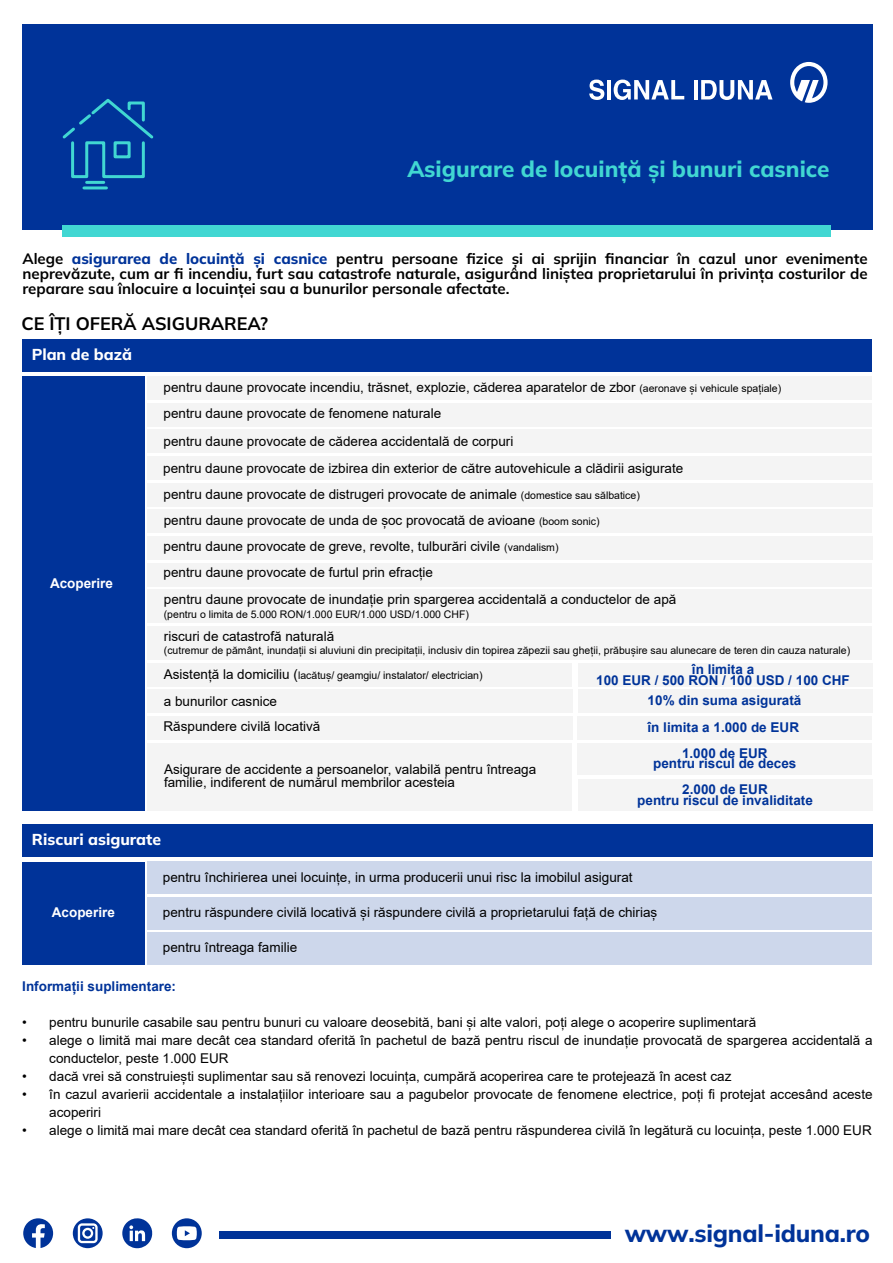
<style>
.page{position:relative;width:893px;height:1263px;background:#fff}
.page>*{position:absolute;margin:0;border:0;box-sizing:border-box;transform-origin:0 0}
.t1{font:800 24.15px "Mulish";letter-spacing:-.01em;color:#039}
.t2{font:800 22.5px "Mulish";color:#41d7d2}
.t3{font:700 18px "Mulish";color:#000}
.t4{font:800 15.75px "Mulish";color:#fff}
.t5{font:700 15px/15px "Mulish";color:#000;text-align:justify}
.t6{font:13.5px/27.2px "Arial";color:#000}
.t7{font:700 13.5px/26.2px "Arial";color:#039;text-align:center}
.t8{font:700 13.5px "Arial";color:#fff}
.t9{font:10.5px "Arial";color:#000}
.s1{font-weight:200;color:#039}
.s2{font-size:10.5px}
.s3{font-size:13.5px}
</style>
<div class="page">
<div style="left:22px;top:339px;width:849px;height:32px;background:#039"></div>
<div style="left:22px;top:824px;width:850px;height:32px;background:#039"></div>
<div style="left:22px;top:376px;width:123px;height:435px;background:#039"></div>
<div style="left:147px;top:456px;width:725px;height:24px;background:#f4f4f4"></div>
<div style="left:147px;top:376px;width:725px;height:24px;background:#f4f4f4"></div>
<div style="left:147px;top:403px;width:725px;height:23px;background:#f4f4f4"></div>
<div style="left:147px;top:430px;width:725px;height:23px;background:#f4f4f4"></div>
<div style="left:147px;top:483px;width:725px;height:23px;background:#f4f4f4"></div>
<div style="left:147px;top:510px;width:725px;height:23px;background:#f4f4f4"></div>
<div style="left:147px;top:536px;width:725px;height:24px;background:#f4f4f4"></div>
<div style="left:147px;top:590px;width:725px;height:33px;background:#f4f4f4"></div>
<div style="left:147px;top:563px;width:725px;height:23px;background:#f4f4f4"></div>
<div style="left:578px;top:663px;width:294px;height:24px;background:#f4f4f4"></div>
<div style="left:578px;top:690px;width:294px;height:23px;background:#f4f4f4"></div>
<div style="left:578px;top:716px;width:294px;height:24px;background:#f4f4f4"></div>
<div style="left:578px;top:743px;width:294px;height:31px;background:#f4f4f4"></div>
<div style="left:578px;top:779px;width:294px;height:32px;background:#f4f4f4"></div>
<div style="left:147px;top:690px;width:425px;height:23px;background:#f4f4f4"></div>
<div style="left:147px;top:743px;width:425px;height:68px;background:#f4f4f4"></div>
<div style="left:147px;top:663px;width:425px;height:23px;background:#f4f4f4"></div>
<div style="left:147px;top:716px;width:425px;height:24px;background:#f4f4f4"></div>
<div style="left:147px;top:626px;width:725px;height:34px;background:#f4f4f4"></div>
<div style="left:147px;top:861px;width:725px;height:33px;background:#cdd7eb"></div>
<div style="left:147px;top:897px;width:725px;height:32px;background:#cdd7eb"></div>
<div style="left:147px;top:932px;width:725px;height:32px;background:#cdd7eb"></div>
<div style="left:22px;top:862px;width:123px;height:102px;background:#039"></div>
<svg style="left:172px;top:1218px;width:30px;height:30px"></svg>
<svg style="left:122px;top:1218px;width:31px;height:30px"></svg>
<svg style="left:73px;top:1218px;width:30px;height:30px"></svg>
<svg style="left:78px;top:1223px;width:20px;height:20px"></svg>
<svg style="left:23px;top:1218px;width:30px;height:30px"></svg>
<div style="left:219px;top:1231px;width:392px;height:7px;background:#039"></div>
<div style="left:22px;top:24px;width:850px;height:206px;background:#039"></div>
<svg style="left:790px;top:62px;width:38px;height:41px"></svg>
<svg style="left:589px;top:80px;width:16px;height:20px"></svg>
<hr style="left:607px;top:80px;width:4px;height:19px;background:#fff">
<svg style="left:614px;top:80px;width:71px;height:20px"></svg>
<hr style="left:694px;top:80px;width:4px;height:19px;background:#fff">
<svg style="left:701px;top:80px;width:72px;height:20px"></svg>
<div style="left:62px;top:225px;width:769px;height:12px;background:#41d7d2"></div>
<svg style="left:62px;top:98px;width:92px;height:92px"></svg>
<hr style="left:87px;top:181px;width:17px;height:3px;background:#41d7d2">
<hr style="left:84px;top:186px;width:22px;height:3px;background:#41d7d2">
<div style="left:114px;top:141px;width:17px;height:17px;border:3px solid #41d7d2"></div>
<h2 class="t2" style="left:484px;top:148px;width:345px">Asigurarea privată de sănătate</h2>
<h2 class="t2" style="left:407px;top:153px;width:424px">Asigurare de locuință și bunuri casnice</h2>
<p class="t5" style="left:22px;top:251px;width:847px">Alege <span class="s1">asigurarea de locuință și casnice</span> pentru persoane fizice și ai sprijin financiar în cazul unor evenimente neprevăzute, cum ar fi incendiu, furt sau catastrofe naturale, asigurând liniștea proprietarului în privința costurilor de reparare sau înlocuire a locuinței sau a bunurilor personale afectate.</p>
<h3 class="t3" style="left:21px;top:311px;width:248px">CE ÎȚI OFERĂ ASIGURAREA?</h3>
<p class="t4" style="left:32px;top:343px;width:102px">Plan de bază</p>
<p class="t8" style="left:50px;top:574px;width:64px">Acoperire</p>
<p class="t6" style="left:164px;top:373px;width:619px">pentru daune provocate incendiu, trăsnet, explozie, căderea aparatelor de zbor <span class="s2">(aeronave și vehicule spațiale) </span>pentru daune provocate de fenomene naturale<br>pentru daune provocate de căderea accidentală de corpuri</p>
<p class="t6" style="left:163px;top:454px;width:522px">pentru daune provocate de izbirea din exterior de către autovehicule a clădirii asigurate</p>
<p class="t6" style="left:164px;top:481px;width:478px;line-height:26.1px">pentru daune provocate de distrugeri provocate de animale <span class="s2">(domestice sau sălbatice) </span>pentru daune provocate de unda de șoc provocată de avioane <span class="s2">(boom sonic) </span>pentru daune provocate de greve, revolte, tulburări civile <span class="s2">(vandalism)</span></p>
<p class="t6" style="left:164px;top:559px;width:271px">pentru daune provocate de furtul prin efracție</p>
<p class="t6" style="left:164px;top:586px;width:514px">pentru daune provocate de inundație prin spargerea accidentală a conductelor de apă</p>
<p class="t9" style="left:164px;top:607px;width:307px">(pentru o limita de 5.000 RON/1.000 EUR/1.000 USD/1.000 CHF)</p>
<p class="t6" style="left:164px;top:622px;width:172px">riscuri de catastrofă naturală</p>
<p class="t9" style="left:164px;top:643px;width:688px">(cutremur de pământ, inundații si aluviuni din precipitații, inclusiv din topirea zăpezii sau gheții, prăbușire sau alunecare de teren din cauza naturale)</p>
<p class="t9" style="left:164px;top:668px;width:320px"><span class="s3">Asistență la domiciliu (</span>lacătuș/ geamgiu/ instalator/ electrician)</p>
<p class="t6" style="left:164px;top:713px;width:158px">Răspundere civilă locativă</p>
<p class="t6" style="left:164px;top:688px;width:115px">a bunurilor casnice</p>
<p class="t6" style="left:164px;top:762px;width:374px;line-height:13.4px">Asigurare de accidente a persoanelor, valabilă pentru întreaga familie, indiferent de numărul membrilor acesteia</p>
<p class="t7" style="left:596px;top:664px;width:255px;line-height:11.2px">în limita a<br>100 EUR / 500 RON / 100 USD / 100 CHF</p>
<p class="t7" style="left:647px;top:688px;width:155px">10% din suma asigurată în limita a 1.000 de EUR<br>1.000 de EUR</p>
<p class="t7" style="left:653px;top:751px;width:145px;line-height:25.8px">pentru riscul de deces<br>2.000 de EUR</p>
<p class="t7" style="left:637px;top:787px;width:177px">pentru riscul de invaliditate</p>
<p class="t4" style="left:32px;top:828px;width:131px">Riscuri asigurate</p>
<p class="t8" style="left:52px;top:902px;width:64px">Acoperire</p>
<p class="t6" style="left:163px;top:863px;width:471px">pentru închirierea unei locuințe, in urma producerii unui risc la imobilul asigurat</p>
<p class="t6" style="left:163px;top:899px;width:496px">pentru răspundere civilă locativă și răspundere civilă a proprietarului față de chiriaș</p>
<p class="t6" style="left:163px;top:934px;width:136px">pentru întreaga familie</p>
<p class="t7" style="left:22px;top:974px;width:155px">Informații suplimentare:</p>
<p class="t6" style="left:22px;top:1009px;width:735px">• pentru bunurile casabile sau pentru bunuri cu valoare deosebită, bani și alte valori, poți alege o acoperire suplimentară</p>
<p class="t6" style="left:49px;top:1031px;width:825px;line-height:18px;text-indent:-27px">• alege o limită mai mare decât cea standard oferită în pachetul de bază pentru riscul de inundație provocată de spargerea accidentală a conductelor, peste 1.000 EUR</p>
<p class="t6" style="left:22px;top:1063px;width:711px">• dacă vrei să construiești suplimentar sau să renovezi locuința, cumpără acoperirea care te protejează în acest caz</p>
<p class="t6" style="left:49px;top:1085px;width:825px;line-height:18px;text-indent:-27px">• în cazul avarierii accidentale a instalațiilor interioare sau a pagubelor provocate de fenomene electrice, poți fi protejat accesând aceste acoperiri</p>
<p class="t6" style="left:22px;top:1117px;width:851px">• alege o limită mai mare decât cea standard oferită în pachetul de bază pentru răspunderea civilă în legătură cu locuința, peste 1.000 EUR</p>
<h1 class="t1" style="left:625px;top:1217px;width:247px">www.signal-iduna.ro</h1>
</div>
